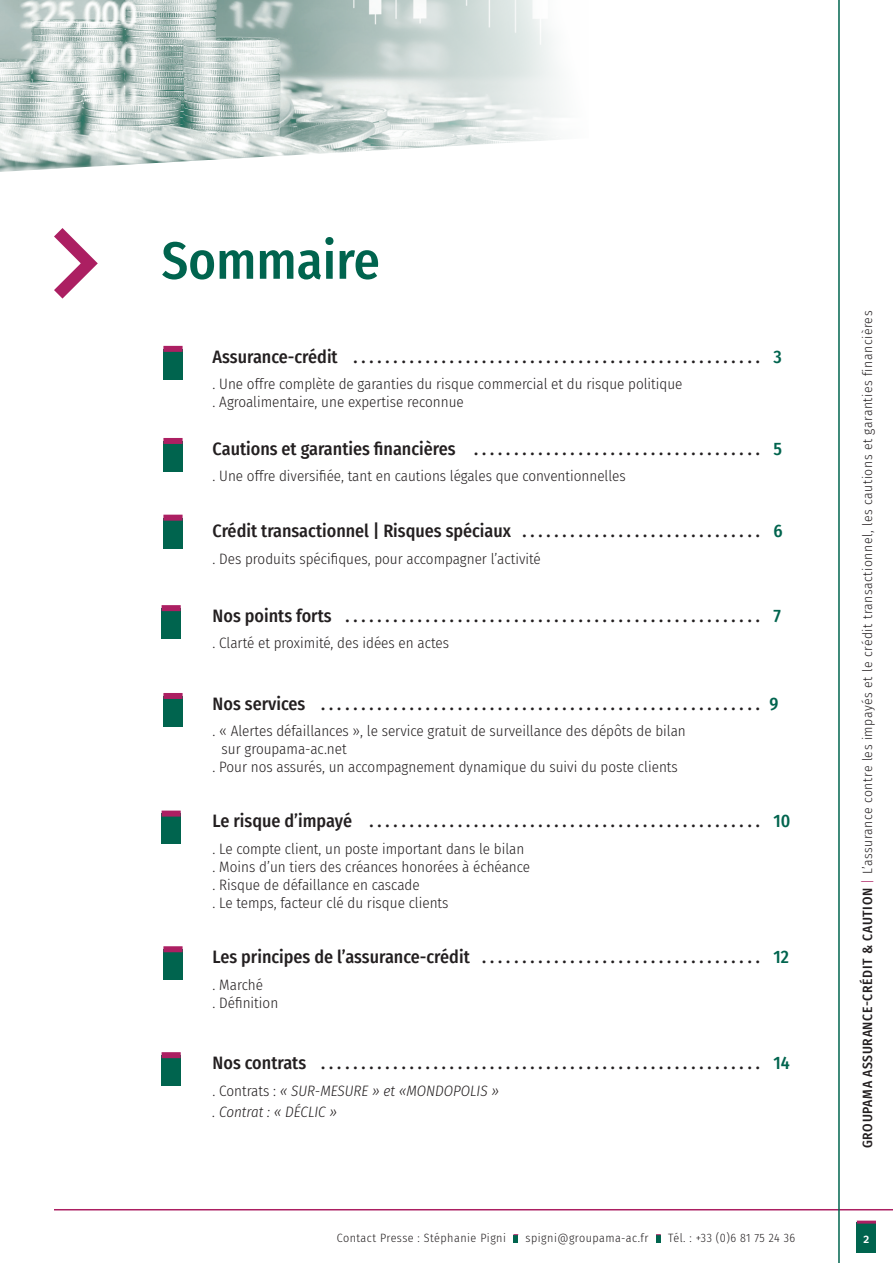
<style>
.page{position:relative;width:893px;height:1263px;background:#fff}
.page>*{position:absolute;margin:0;border:0;box-sizing:border-box;transform-origin:0 0}
.t1{font:500 52.5px "Fira Sans Condensed";color:#00644e}
.Titres_section_TDM{font:500 18px "Fira Sans Condensed";color:#231f20}
.Titres_TDM{font:300 15px "Fira Sans Condensed";color:#231f20}
.t2{font:italic 300 15px "Fira Sans Condensed";color:#231f20}
.Titre{font:300 15px "Fira Sans Condensed";color:#231f20}
.t3{font:300 13.5px "Fira Sans Condensed";letter-spacing:.04em;color:#231f20}
.t4{font:500 12.75px "Fira Sans Condensed";color:#fff}
.t5{font:300 12px "Fira Sans Condensed";letter-spacing:.04em;color:#231f20}
.s1{color:#00644e}
.s2{font-style:normal}
.s3{font-weight:500}
.s4{color:#ac1f62}
</style>
<div class="page">
<div style="left:857px;top:1222px;width:19px;height:31px;background:#00644e"></div>
<hr style="left:857px;top:1220px;width:19px;height:3px;background:#ac1f62">
<hr style="left:54px;top:1209px;width:839px;height:1px;background:#ac1f62">
<hr style="left:838px;top:0;width:2px;height:1263px;background:#00644e">
<svg style="left:513px;top:1234px;width:5px;height:8px"></svg>
<svg style="left:656px;top:1234px;width:5px;height:8px"></svg>
<svg style="left:54px;top:228px;width:44px;height:71px"></svg>
<img style="left:0;top:0;width:565px;height:172px">
<div style="left:163px;top:349px;width:20px;height:31px;background:#00644e"></div>
<div style="left:163px;top:346px;width:20px;height:6px;background:#ac1f62"></div>
<div style="left:163px;top:441px;width:20px;height:31px;background:#00644e"></div>
<div style="left:163px;top:438px;width:20px;height:6px;background:#ac1f62"></div>
<div style="left:163px;top:518px;width:20px;height:30px;background:#00644e"></div>
<div style="left:163px;top:515px;width:20px;height:6px;background:#ac1f62"></div>
<div style="left:162px;top:608px;width:19px;height:31px;background:#00644e"></div>
<div style="left:162px;top:605px;width:19px;height:6px;background:#ac1f62"></div>
<div style="left:162px;top:813px;width:19px;height:31px;background:#00644e"></div>
<div style="left:162px;top:810px;width:19px;height:6px;background:#ac1f62"></div>
<div style="left:163px;top:949px;width:20px;height:31px;background:#00644e"></div>
<div style="left:163px;top:946px;width:20px;height:6px;background:#ac1f62"></div>
<div style="left:162px;top:1055px;width:19px;height:31px;background:#00644e"></div>
<div style="left:162px;top:1052px;width:19px;height:6px;background:#ac1f62"></div>
<div style="left:163px;top:696px;width:20px;height:31px;background:#00644e"></div>
<div style="left:163px;top:693px;width:20px;height:6px;background:#ac1f62"></div>
<p class="t1" style="left:162px;top:218px;width:220px">Sommaire</p>
<p class="Titres_section_TDM" style="left:213px;top:342px;width:571px">Assurance-crédit . . . . . . . . . . . . . . . . . . . . . . . . . . . . . . . . . . . . . . . . . . . . . . . . . . . <span class="s1">3</span></p>
<p class="Titres_TDM" style="left:213px;top:373px;width:471px">. Une offre complète de garanties du risque commercial et du risque politique</p>
<p class="Titres_TDM" style="left:213px;top:391px;width:253px">. Agroalimentaire, une expertise reconnue</p>
<p class="Titres_section_TDM" style="left:213px;top:434px;width:571px">Cautions et garanties financières . . . . . . . . . . . . . . . . . . . . . . . . . . . . . . . . . . . . <span class="s1">5</span></p>
<p class="Titres_TDM" style="left:213px;top:465px;width:415px">. Une offre diversifiée, tant en cautions légales que conventionnelles</p>
<p class="Titres_section_TDM" style="left:213px;top:517px;width:571px">Crédit transactionnel | Risques spéciaux . . . . . . . . . . . . . . . . . . . . . . . . . . . . . . <span class="s1">6</span></p>
<p class="Titre" style="left:213px;top:548px;width:330px">. Des produits spécifiques, pour accompagner l’activité</p>
<p class="Titres_section_TDM" style="left:213px;top:601px;width:570px">Nos points forts . . . . . . . . . . . . . . . . . . . . . . . . . . . . . . . . . . . . . . . . . . . . . . . . . . . . <span class="s1">7</span></p>
<p class="Titres_TDM" style="left:213px;top:633px;width:238px">. Clarté et proximité, des idées en actes</p>
<p class="Titres_section_TDM" style="left:213px;top:689px;width:567px">Nos services ....................................................... <span class="s1">9</span></p>
<p class="Titres_TDM" style="left:213px;top:720px;width:475px">. « Alertes défaillances », le service gratuit de surveillance des dépôts de bilan</p>
<p class="Titres_TDM" style="left:222px;top:738px;width:127px">sur groupama-ac.net</p>
<p class="Titres_TDM" style="left:213px;top:756px;width:467px">. Pour nos assurés, un accompagnement dynamique du suivi du poste clients</p>
<p class="Titres_section_TDM" style="left:213px;top:807px;width:579px">Le risque d’impayé . . . . . . . . . . . . . . . . . . . . . . . . . . . . . . . . . . . . . . . . . . . . . . . . . <span class="s1">10</span></p>
<p class="Titres_TDM" style="left:213px;top:838px;width:313px">. Le compte client, un poste important dans le bilan</p>
<p class="Titres_TDM" style="left:213px;top:856px;width:319px">. Moins d’un tiers des créances honorées à échéance</p>
<p class="Titres_TDM" style="left:213px;top:874px;width:209px">. Risque de défaillance en cascade</p>
<p class="Titres_TDM" style="left:213px;top:892px;width:237px">. Le temps, facteur clé du risque clients</p>
<p class="Titres_section_TDM" style="left:213px;top:942px;width:578px">Les principes de l’assurance-crédit . . . . . . . . . . . . . . . . . . . . . . . . . . . . . . . . . . . <span class="s1">12</span></p>
<p class="Titres_TDM" style="left:213px;top:974px;width:52px">. Marché</p>
<p class="Titres_TDM" style="left:213px;top:992px;width:67px">. Définition</p>
<p class="Titres_section_TDM" style="left:213px;top:1048px;width:579px">Nos contrats . . . . . . . . . . . . . . . . . . . . . . . . . . . . . . . . . . . . . . . . . . . . . . . . . . . . . . . <span class="s1">14</span></p>
<p class="t2" style="left:213px;top:1080px;width:288px"><span class="s2">. Contrats :</span> « SUR-MESURE » et «MONDOPOLIS »</p>
<p class="t2" style="left:213px;top:1101px;width:126px">. Contrat : « DÉCLIC »</p>
<p class="t3" style="left:858px;top:1148px;width:839px;rotate:-90deg"><span class="s3">GROUPAMA ASSURANCE-CRÉDIT &amp; CAUTION</span> <span class="s4">|</span> L’assurance contre les impayés et le crédit transactionnel, les cautions et garanties financières</p>
<p class="t5" style="left:337px;top:1230px;width:171px">Contact Presse : Stéphanie Pigni</p>
<p class="t5" style="left:526px;top:1230px;width:124px">spigni@groupama-ac.fr</p>
<p class="t5" style="left:668px;top:1230px;width:128px">Tél. : +33 (0)6 81 75 24 36</p>
<p class="t4" style="left:863px;top:1229px;width:7px">2</p>
</div>
